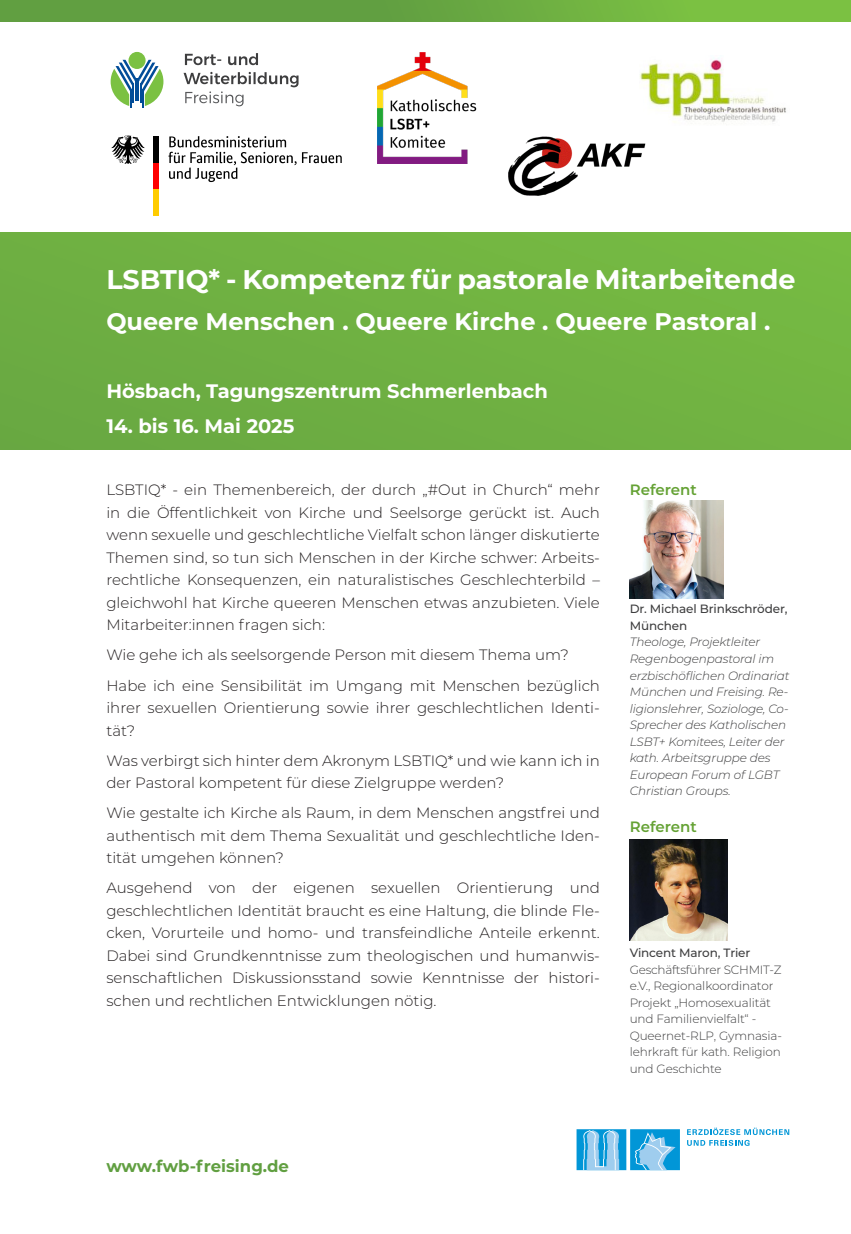
<style>
.page{position:relative;width:851px;height:1234px;background:#fff}
.page>*{position:absolute;margin:0;border:0;box-sizing:border-box;transform-origin:0 0}
.Text{font:700 27px "Montserrat";color:#fff}
.t1{font:700 24px "Montserrat";color:#fff}
.t2{font:700 19.5px "Montserrat";color:#fff}
.t3{font:700 16.5px "Montserrat";color:#619f41}
.Text-2{font:300 15px/22.5px "Montserrat";color:#231f20;text-align:justify}
.Überschrift_klein{font:600 15px "Montserrat";color:#65a235}
.Überschrift_klein-2{font:italic 300 12px/16.5px "Montserrat";letter-spacing:-.01em;color:#3e3e3f}
.Überschrift_klein-3{font:300 12px/16.5px "Montserrat";letter-spacing:-.01em;color:#3e3e3f}
.s1{font-weight:500;font-style:normal}
.s2{font-weight:500}
</style>
<div class="page">
<div style="left:0;top:0;width:850px;height:21px;background:linear-gradient(to right,#599541,#7cc242)"></div>
<div style="left:128px;top:52px;width:17px;height:17px;background:#7bc142;border-radius:50%"></div>
<svg style="left:111px;top:60px;width:52px;height:47px"></svg>
<svg style="left:183px;top:72px;width:115px;height:34px"></svg>
<svg style="left:185px;top:53px;width:73px;height:12px"></svg>
<svg style="left:687px;top:1127px;width:102px;height:18px"></svg>
<div style="left:576px;top:1128px;width:50px;height:41px;background:#0196d7"></div>
<svg style="left:583px;top:1129px;width:36px;height:40px"></svg>
<div style="left:630px;top:1128px;width:49px;height:41px;background:linear-gradient(to right,#0196d7,#0196d7)"></div>
<svg style="left:634px;top:1131px;width:41px;height:38px;background:#57b5e3"></svg>
<div style="left:0;top:232px;width:850px;height:217px;background:#70b142"></div>
<img style="left:629px;top:500px;width:94px;height:98px">
<img style="left:377px;top:53px;width:100px;height:110px">
<img style="left:508px;top:136px;width:138px;height:60px">
<img style="left:640px;top:58px;width:146px;height:64px">
<svg style="left:168px;top:136px;width:174px;height:46px"></svg>
<svg style="left:111px;top:135px;width:34px;height:29px"></svg>
<div style="left:153px;top:137px;width:6px;height:26px;background:#000"></div>
<div style="left:153px;top:163px;width:6px;height:26px;background:#f00"></div>
<div style="left:153px;top:189px;width:6px;height:26px;background:#fc0"></div>
<img style="left:629px;top:839px;width:98px;height:101px">
<p class="Text" style="left:106px;top:260px;width:690px">LSBTIQ* - Kompetenz für pastorale Mitarbeitende</p>
<p class="t1" style="left:106px;top:304px;width:665px">Queere Menschen . Queere Kirche . Queere Pastoral .</p>
<p class="t2" style="left:106px;top:376px;width:443px">Hösbach, Tagungszentrum Schmerlenbach</p>
<p class="t2" style="left:106px;top:412px;width:189px">14. bis 16. Mai 2025</p>
<p class="Text-2" style="left:106px;top:478px;width:495px">LSBTIQ* - ein Themenbereich, der durch „#Out in Church“ mehr in die Öffentlichkeit von Kirche und Seelsorge gerückt ist. Auch wenn sexuelle und geschlechtliche Vielfalt schon länger diskutierte Themen sind, so tun sich Menschen in der Kirche schwer: Arbeits&shy;rechtliche Konsequenzen, ein naturalistisches Geschlechterbild – gleichwohl hat Kirche queeren Menschen etwas anzubieten. Viele Mitarbeiter:innen fragen sich:</p>
<p class="Text-2" style="left:106px;top:643px;width:464px">Wie gehe ich als seelsorgende Person mit diesem Thema um?</p>
<p class="Text-2" style="left:106px;top:673px;width:495px">Habe ich eine Sensibilität im Umgang mit Menschen bezüglich ihrer sexuellen Orientierung sowie ihrer geschlechtlichen Identi&shy;tät?</p>
<p class="Text-2" style="left:106px;top:748px;width:495px">Was verbirgt sich hinter dem Akronym LSBTIQ* und wie kann ich in der Pastoral kompetent für diese Zielgruppe werden?</p>
<p class="Text-2" style="left:106px;top:800px;width:495px">Wie gestalte ich Kirche als Raum, in dem Menschen angstfrei und authentisch mit dem Thema Sexualität und geschlechtliche Iden&shy;tität umgehen können?</p>
<p class="Text-2" style="left:106px;top:875px;width:495px">Ausgehend von der eigenen sexuellen Orientierung und geschlechtlichen Identität braucht es eine Haltung, die blinde Fle&shy;cken, Vorurteile und homo- und transfeindliche Anteile erkennt.<br>Dabei sind Grundkenntnisse zum theologischen und humanwis&shy;senschaftlichen Diskussionsstand sowie Kenntnisse der histori&shy;schen und rechtlichen Entwicklungen nötig.</p>
<p class="Überschrift_klein" style="left:629px;top:479px;width:69px">Referent</p>
<p class="Überschrift_klein-2" style="left:629px;top:600px;width:161px"><span class="s1">Dr. Michael Brinkschröder,<br>München<br></span>Theologe, Projektleiter<br>Regenbogenpastoral im erzbischöflichen Ordinariat<br>München und Freising. Re&shy;ligionslehrer, Soziologe, Co-<br>Sprecher des Katholischen<br>LSBT+ Komitees, Leiter der kath. Arbeitsgruppe des<br>European Forum of LGBT<br>Christian Groups.</p>
<p class="Überschrift_klein" style="left:629px;top:815px;width:69px">Referent</p>
<p class="Überschrift_klein-3" style="left:629px;top:943px;width:154px"><span class="s2">Vincent Maron, Trier<br></span>Geschäftsführer SCHMIT-Z e.V., Regionalkoordinator<br>Projekt „Homosexualität und Familienvielfalt“ -<br>Queernet-RLP, Gymnasia&shy;lehrkraft für kath. Religion und Geschichte</p>
<p class="t3" style="left:106px;top:1153px;width:184px">www.fwb-freising.de</p>
</div>
